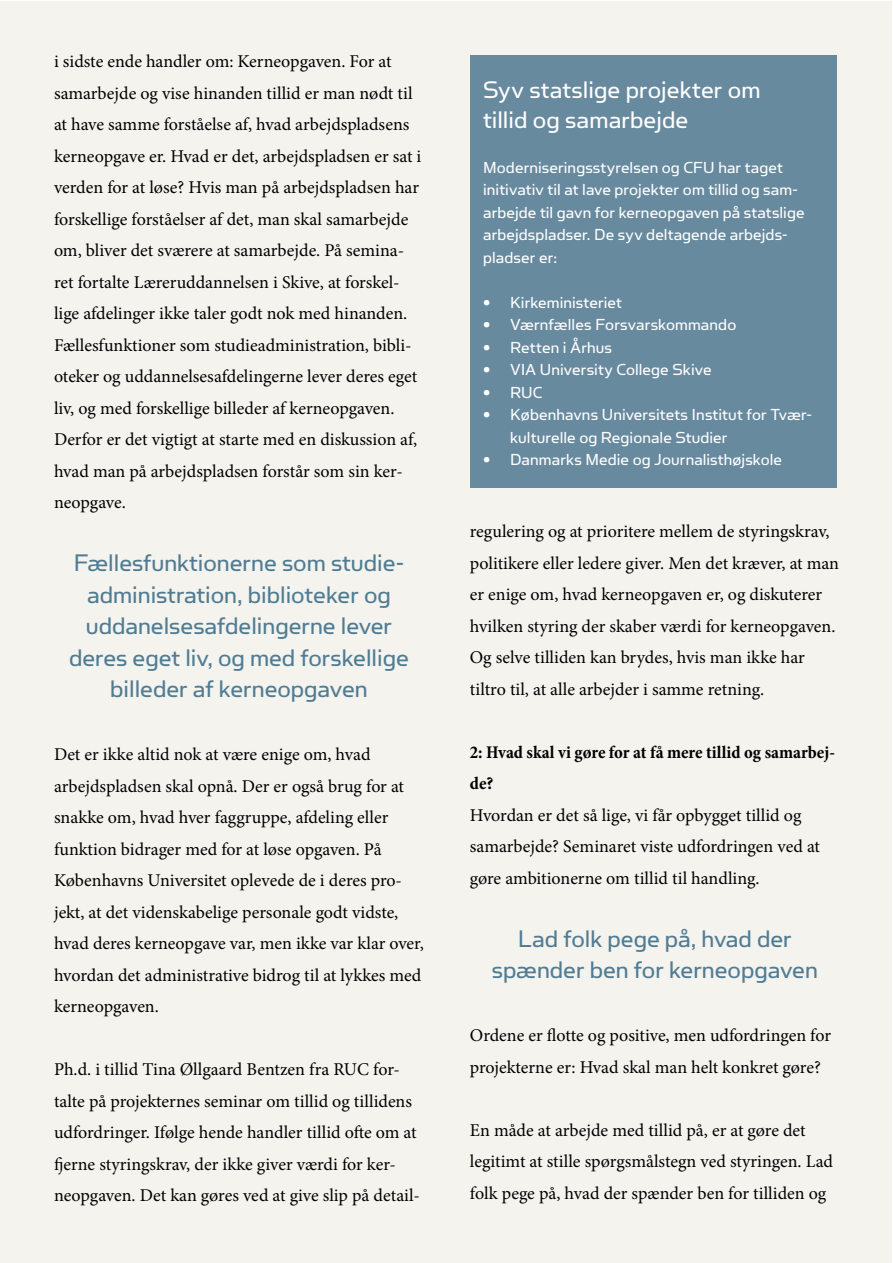
<style>
.page{position:relative;width:893px;height:1263px;background:#fff}
.page>*{position:absolute;margin:0;border:0;box-sizing:border-box;transform-origin:0 0}
.t1{font:27px/31.5px "Simian Text Orangutan";color:#507c93;text-align:center}
.t2{font:27px/30px "Simian Text Orangutan";letter-spacing:.005em;color:#fff}
.t3{font:18px/31.5px "Minion Pro";color:#000}
.t4{font:18px/22.5px "Simian Text Orangutan";letter-spacing:.005em;color:#fff}
.t5{font:700 condensed 18px/31.5px "Minion Pro";color:#000}
</style>
<div class="page">
<div style="left:1px;top:1px;width:891px;height:1261px;background:#f4f3ee"></div>
<div style="left:470px;top:55px;width:367px;height:433px;background:#688a9f"></div>
<p class="t3" style="left:54px;top:46px;width:369px">i sidste ende handler om: Kerneopgaven. For at samarbejde og vise hinanden tillid er man nødt til at have samme forståelse af, hvad arbejdspladsens kerneopgave er. Hvad er det, arbejdspladsen er sat i verden for at løse? Hvis man på arbejdspladsen har forskellige forståelser af det, man skal samarbejde om, bliver det sværere at samarbejde. På semina&shy;ret fortalte Læreruddannelsen i Skive, at forskel&shy;lige afdelinger ikke taler godt nok med hinanden.<br>Fællesfunktioner som studieadministration, bibli&shy;oteker og uddannelsesafdelingerne lever deres eget liv, og med forskellige billeder af kerneopgaven.<br>Derfor er det vigtigt at starte med en diskussion af, hvad man på arbejdspladsen forstår som sin ker&shy;neopgave.</p>
<h1 class="t1" style="left:69px;top:547px;width:341px">Fællesfunktionerne som studie&shy;administration, biblioteker og uddanelsesafdelingerne lever deres eget liv, og med forskellige billeder af kerneopgaven</h1>
<p class="t3" style="left:54px;top:739px;width:371px">Det er ikke altid nok at være enige om, hvad arbejdspladsen skal opnå. Der er også brug for at snakke om, hvad hver faggruppe, afdeling eller funktion bidrager med for at løse opgaven. På Københavns Universitet oplevede de i deres pro&shy;jekt, at det videnskabelige personale godt vidste, hvad deres kerneopgave var, men ikke var klar over, hvordan det administrative bidrog til at lykkes med kerneopgaven.</p>
<p class="t3" style="left:54px;top:1054px;width:367px">Ph.d. i tillid Tina Øllgaard Bentzen fra RUC for&shy;talte på projekternes seminar om tillid og tillidens udfordringer. Ifølge hende handler tillid ofte om at fjerne styringskrav, der ikke giver værdi for ker&shy;neopgaven. Det kan gøres ved at give slip på detail-</p>
<h1 class="t2" style="left:483px;top:74px;width:279px">Syv statslige projekter om tillid og samarbejde</h1>
<p class="t4" style="left:483px;top:156px;width:323px">Moderniseringsstyrelsen og CFU har taget initivativ til at lave projekter om tillid og sam&shy;arbejde til gavn for kerneopgaven på statslige arbejdspladser. De syv deltagende arbejds&shy;pladser er:</p>
<p class="t4" style="left:483px;top:291px;width:140px">• Kirkeministeriet</p>
<p class="t4" style="left:483px;top:313px;width:255px">• Værnfælles Forsvarskommando</p>
<p class="t4" style="left:483px;top:336px;width:130px">• Retten i Århus</p>
<p class="t4" style="left:483px;top:358px;width:230px">• VIA University College Skive</p>
<p class="t4" style="left:483px;top:381px;width:61px">• RUC</p>
<p class="t4" style="left:510px;top:403px;width:304px;text-indent:-27px">• Københavns Universitets Institut for Tvær&shy;kulturelle og Regionale Studier</p>
<p class="t4" style="left:483px;top:448px;width:300px">• Danmarks Medie og Journalisthøjskole</p>
<p class="t3" style="left:470px;top:516px;width:371px">regulering og at prioritere mellem de styringskrav, politikere eller ledere giver. Men det kræver, at man er enige om, hvad kerneopgaven er, og diskuterer hvilken styring der skaber værdi for kerneopgaven.<br>Og selve tilliden kan brydes, hvis man ikke har tiltro til, at alle arbejder i samme retning.</p>
<p class="t5" style="left:470px;top:736px;width:366px">2: Hvad skal vi gøre for at få mere tillid og samarbej&shy;de?</p>
<p class="t3" style="left:470px;top:799px;width:352px">Hvordan er det så lige, vi får opbygget tillid og samarbejde? Seminaret viste udfordringen ved at gøre ambitionerne om tillid til handling.</p>
<h1 class="t1" style="left:492px;top:922px;width:328px">Lad folk pege på, hvad der spænder ben for kerneopgaven</h1>
<p class="t3" style="left:470px;top:1020px;width:363px">Ordene er flotte og positive, men udfordringen for projekterne er: Hvad skal man helt konkret gøre?</p>
<p class="t3" style="left:470px;top:1114px;width:365px">En måde at arbejde med tillid på, er at gøre det legitimt at stille spørgsmålstegn ved styringen. Lad folk pege på, hvad der spænder ben for tilliden og</p>
</div>
